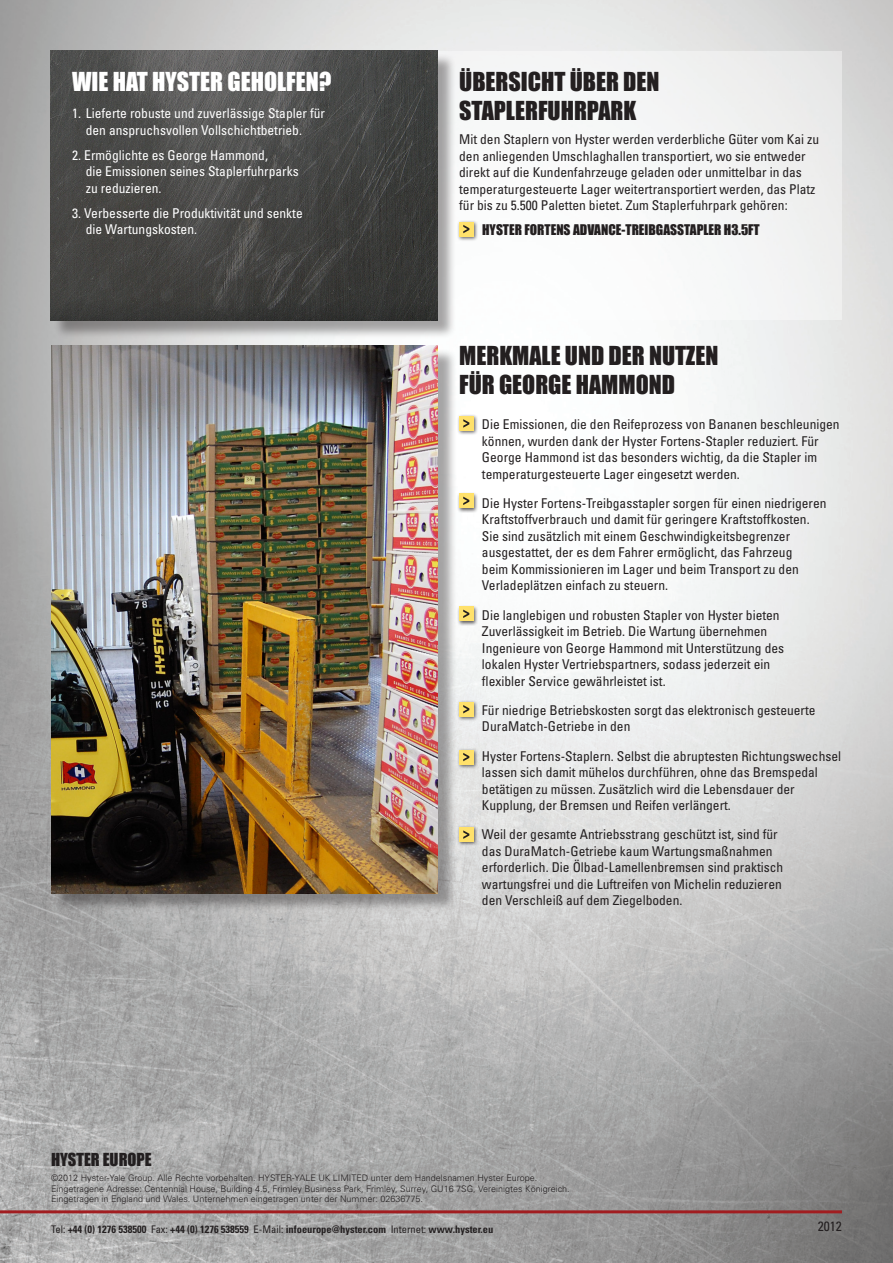
<style>
.page{position:relative;width:893px;height:1263px;background:#fff}
.page>*{position:absolute;margin:0;border:0;box-sizing:border-box;transform-origin:0 0}
.Sub_Headline_Black{font:24px/28.8px "Impact";color:#231f20}
.Sub_Headline_White{font:24px "Impact";color:#fff}
.t1{font:16.5px "Impact";color:#231f20}
.Body_Text{font:condensed 13.5px/16.5px "Univers";color:#231f20}
.Bullet_Points{font:condensed 13.5px/16.5px "Univers";color:#231f20}
.Hyster_Help_Text{font:condensed 13.5px/16.5px "Univers";color:#fff}
.Bullet_Points-2{font:13.5px "Impact";color:#231f20}
.t2{font:700 condensed 10.5px "Univers";color:#231f20}
.t3{font:300 9px "Univers";color:#231f20}
.s1{font-weight:400}
</style>
<div class="page">
<img style="left:0;top:0;width:893px;height:1263px">
<div style="left:277px;top:51px;width:565px;height:269px;background:#f5f7f7"></div>
<div style="left:53px;top:53px;width:404px;height:286px;background:#231f20;opacity:.4"></div>
<img style="left:51px;top:51px;width:387px;height:269px">
<div style="left:53px;top:348px;width:404px;height:564px;background:#231f20;opacity:.4"></div>
<img style="left:51px;top:346px;width:387px;height:547px">
<hr style="left:0;top:1210px;width:842px;height:3px;background:#a11d20">
<div style="left:457px;top:220px;width:21px;height:21px;background:#231f20;opacity:.75"></div>
<div style="left:459px;top:222px;width:14px;height:14px;background:#ffe16b"></div>
<svg style="left:463px;top:225px;width:6px;height:8px"></svg>
<div style="left:457px;top:414px;width:21px;height:21px;background:#231f20;opacity:.75"></div>
<div style="left:459px;top:416px;width:14px;height:15px;background:#ffe16b"></div>
<svg style="left:463px;top:419px;width:6px;height:9px"></svg>
<div style="left:457px;top:605px;width:21px;height:21px;background:#231f20;opacity:.75"></div>
<div style="left:459px;top:607px;width:14px;height:14px;background:#ffe16b"></div>
<svg style="left:463px;top:610px;width:6px;height:8px"></svg>
<div style="left:457px;top:748px;width:21px;height:21px;background:#231f20;opacity:.75"></div>
<div style="left:459px;top:750px;width:14px;height:14px;background:#ffe16b"></div>
<svg style="left:463px;top:753px;width:6px;height:8px"></svg>
<div style="left:457px;top:492px;width:21px;height:21px;background:#231f20;opacity:.75"></div>
<div style="left:459px;top:494px;width:14px;height:14px;background:#ffe16b"></div>
<svg style="left:463px;top:497px;width:6px;height:8px"></svg>
<div style="left:457px;top:826px;width:21px;height:21px;background:#231f20;opacity:.75"></div>
<div style="left:459px;top:827px;width:14px;height:15px;background:#ffe16b"></div>
<svg style="left:463px;top:830px;width:6px;height:9px"></svg>
<div style="left:457px;top:700px;width:21px;height:21px;background:#231f20;opacity:.75"></div>
<div style="left:459px;top:702px;width:14px;height:14px;background:#ffe16b"></div>
<svg style="left:463px;top:705px;width:6px;height:8px"></svg>
<p class="Sub_Headline_White" style="left:72px;top:63px;width:261px">WIE HAT HYSTER GEHOLFEN?</p>
<p class="Hyster_Help_Text" style="left:86px;top:105px;width:241px;text-indent:-14px">1. Lieferte robuste und zuverlässige Stapler für den anspruchsvollen Vollschichtbetrieb.</p>
<p class="Hyster_Help_Text" style="left:86px;top:146px;width:214px;text-indent:-14px">2. Ermöglichte es George Hammond,<br>die Emissionen seines Staplerfuhrparks zu reduzieren.</p>
<p class="Hyster_Help_Text" style="left:86px;top:204px;width:218px;text-indent:-14px">3. Verbesserte die Produktivität und senkte die Wartungskosten.</p>
<p class="t1" style="left:51px;top:1147px;width:102px">HYSTER EUROPE</p>
<p class="Sub_Headline_Black" style="left:459px;top:67px;width:202px">ÜBERSICHT ÜBER DEN<br>STAPLERFUHRPARK</p>
<p class="Bullet_Points" style="left:459px;top:131px;width:361px">Mit den Staplern von Hyster werden verderbliche Güter vom Kai zu den anliegenden Umschlaghallen transportiert, wo sie entweder direkt auf die Kundenfahrzeuge geladen oder unmittelbar in das temperaturgesteuerte Lager weitertransportiert werden, das Platz für bis zu 5.500 Paletten bietet. Zum Staplerfuhrpark gehören:</p>
<p class="Bullet_Points-2" style="left:482px;top:219px;width:279px">HYSTER FORTENS ADVANCE-TREIBGASSTAPLER H3.5FT</p>
<p class="Sub_Headline_Black" style="left:459px;top:340px;width:261px">MERKMALE UND DER NUTZEN<br>FÜR GEORGE HAMMOND</p>
<p class="Body_Text" style="left:482px;top:416px;width:359px">Die Emissionen, die den Reifeprozess von Bananen beschleunigen können, wurden dank der Hyster Fortens-Stapler reduziert. Für George Hammond ist das besonders wichtig, da die Stapler im temperaturgesteuerte Lager eingesetzt werden.</p>
<p class="Body_Text" style="left:482px;top:494px;width:346px">Die Hyster Fortens-Treibgasstapler sorgen für einen niedrigeren Kraftstoffverbrauch und damit für geringere Kraftstoffkosten.<br>Sie sind zusätzlich mit einem Geschwindigkeitsbegrenzer ausgestattet, der es dem Fahrer ermöglicht, das Fahrzeug<br>beim Kommissionieren im Lager und beim Transport zu den Verladeplätzen einfach zu steuern.</p>
<p class="Body_Text" style="left:482px;top:606px;width:304px">Die langlebigen und robusten Stapler von Hyster bieten Zuverlässigkeit im Betrieb. Die Wartung übernehmen Ingenieure von George Hammond mit Unterstützung des lokalen Hyster Vertriebspartners, sodass jederzeit ein flexibler Service gewährleistet ist.</p>
<p class="Body_Text" style="left:482px;top:701px;width:335px">Für niedrige Betriebskosten sorgt das elektronisch gesteuerte<br>DuraMatch-Getriebe in den</p>
<p class="Body_Text" style="left:482px;top:747px;width:361px">Hyster Fortens-Staplern. Selbst die abruptesten Richtungswechsel lassen sich damit mühelos durchführen, ohne das Bremspedal betätigen zu müssen. Zusätzlich wird die Lebensdauer der Kupplung, der Bremsen und Reifen verlängert.</p>
<p class="Body_Text" style="left:482px;top:826px;width:303px">Weil der gesamte Antriebsstrang geschützt ist, sind für das DuraMatch-Getriebe kaum Wartungsmaßnahmen erforderlich. Die Ölbad-Lamellenbremsen sind praktisch wartungsfrei und die Luftreifen von Michelin reduzieren den Verschleiß auf dem Ziegelboden.</p>
<p class="t3" style="left:51px;top:1173px;width:488px">©2012 Hyster-Yale Group. Alle Rechte vorbehalten. HYSTER-YALE UK LIMITED unter dem Handelsnamen Hyster Europe.</p>
<p class="t3" style="left:51px;top:1183px;width:520px">Eingetragene Adresse: Centennial House, Building 4.5, Frimley Business Park, Frimley, Surrey, GU16 7SG, Vereinigtes Königreich.</p>
<p class="t3" style="left:51px;top:1194px;width:373px">Eingetragen in England und Wales. Unternehmen eingetragen unter der Nummer: 02636775.</p>
<p class="t2" style="left:51px;top:1223px;width:444px"><span class="s1">Tel:</span> +44 (0) 1276 538500 <span class="s1">Fax:</span> +44 (0) 1276 538559 <span class="s1">E-Mail:</span> infoeurope@hyster.com <span class="s1">Internet:</span> www.hyster.eu</p>
<p class="Body_Text" style="left:818px;top:1218px;width:25px">2012</p>
</div>
